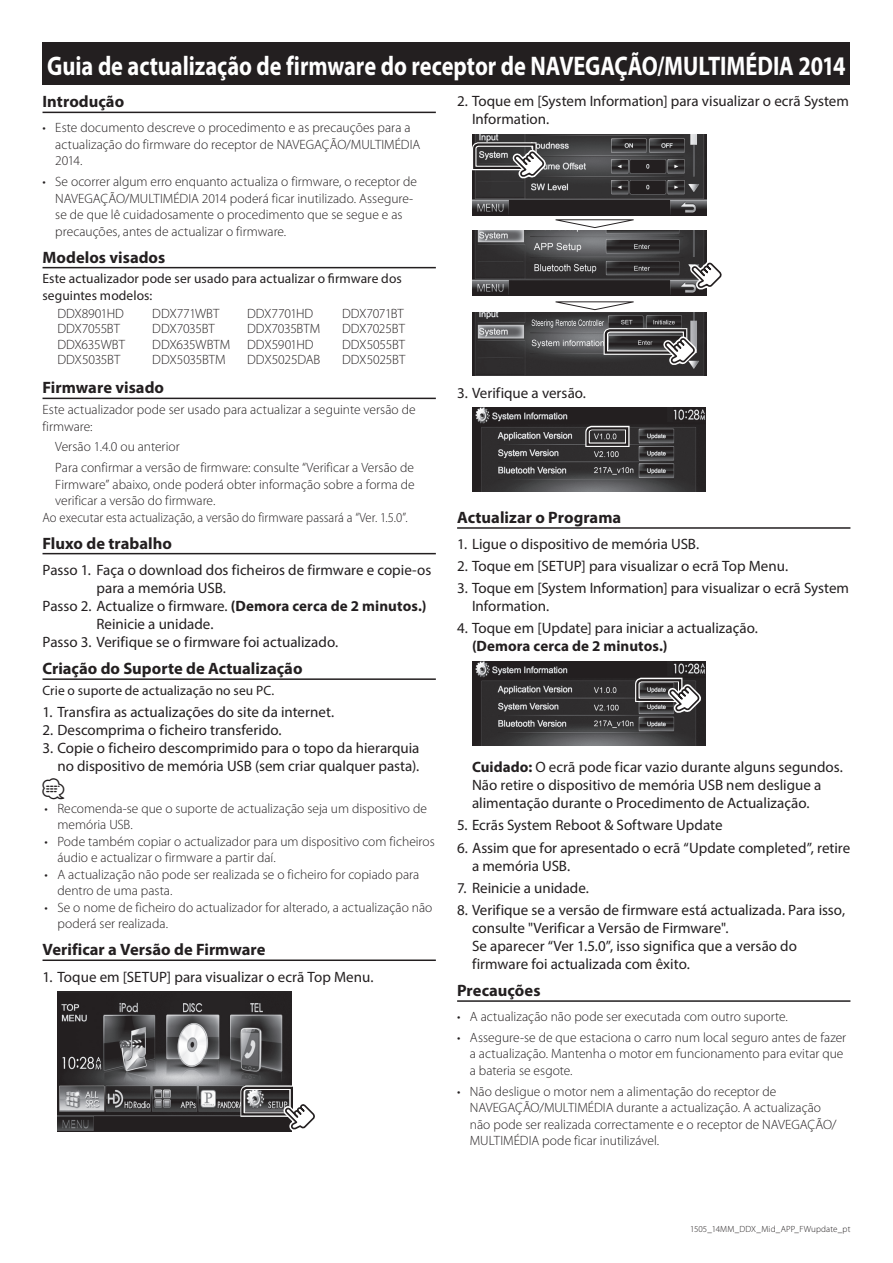
<style>
.page{position:relative;width:893px;height:1263px;background:#fff}
.page>*{position:absolute;margin:0;border:0;box-sizing:border-box;transform-origin:0 0}
.t1{font:700 27px "Myriad Pro";letter-spacing:-.005em;color:#fff;scale:.83 1}
.t2{font:21px "Car Symble";color:#231f20}
.t3{font:700 16.5px "Myriad Pro";color:#231f20}
.t4{font:15px/18px "Myriad Pro";color:#231f20}
.t5{font:700 15px "Myriad Pro";letter-spacing:.005em;color:#231f20}
.t6{font:300 13.5px/16.5px "Myriad Pro";color:#231f20}
.t7{font:13.5px/16.5px "Myriad Pro";letter-spacing:.005em;color:#231f20}
.t8{font:300 13.5px "Myriad Pro";color:#231f20;scale:.94 1}
.t9{font:300 13.5px "Myriad Pro";letter-spacing:-.025em;color:#231f20}
.t10{font:300 13.5px "Myriad Pro";letter-spacing:-.02em;color:#231f20}
.t11{font:300 9px "Myriad Pro";letter-spacing:.01em;color:#231f20}
.s1{font-weight:700}
</style>
<div class="page">
<div style="left:43px;top:43px;width:807px;height:42px;background:#231f20"></div>
<hr style="left:43px;top:112px;width:393px;height:1px;background:#231f20">
<hr style="left:43px;top:267px;width:393px;height:1px;background:#231f20">
<hr style="left:43px;top:398px;width:393px;height:1px;background:#231f20">
<hr style="left:43px;top:553px;width:393px;height:1px;background:#231f20">
<hr style="left:43px;top:678px;width:393px;height:2px;background:#231f20">
<hr style="left:43px;top:959px;width:393px;height:2px;background:#231f20">
<img style="left:57px;top:992px;width:234px;height:140px">
<svg style="left:238px;top:1083px;width:77px;height:49px"></svg>
<hr style="left:457px;top:527px;width:393px;height:2px;background:#231f20">
<hr style="left:457px;top:1000px;width:393px;height:2px;background:#231f20">
<img style="left:473px;top:231px;width:233px;height:65px">
<svg style="left:689px;top:260px;width:33px;height:31px"></svg>
<svg style="left:555px;top:219px;width:79px;height:9px"></svg>
<img style="left:473px;top:134px;width:233px;height:81px">
<img style="left:473px;top:312px;width:233px;height:63px">
<svg style="left:601px;top:326px;width:96px;height:40px;background:#666465"></svg>
<svg style="left:555px;top:301px;width:79px;height:9px"></svg>
<svg style="left:472px;top:140px;width:74px;height:40px;background:#6a696a"></svg>
<img style="left:472px;top:408px;width:234px;height:84px">
<svg style="left:583px;top:424px;width:49px;height:25px"></svg>
<img style="left:472px;top:661px;width:234px;height:84px">
<svg style="left:633px;top:675px;width:69px;height:39px;background:#696768"></svg>
<h1 class="t1" style="left:47px;top:48px;width:963px">Guia de actualização de firmware do receptor de NAVEGAÇÃO/MULTIMÉDIA 2014</h1>
<p class="t3" style="left:43px;top:91px;width:83px">Introdução</p>
<p class="t6" style="left:55px;top:120px;width:357px">Este documento descreve o procedimento e as precauções para a</p>
<p class="t4" style="left:472px;top:92px;width:378px;text-indent:-15px">2. Toque em [System Information] para visualizar o ecrã System<br>Information.</p>
<p class="t6" style="left:43px;top:120px;width:5px">•</p>
<p class="t6" style="left:43px;top:174px;width:5px">•</p>
<p class="t6" style="left:55px;top:136px;width:367px">actualização do firmware do receptor de NAVEGAÇÃO/MULTIMÉDIA<br>2014.</p>
<p class="t6" style="left:55px;top:174px;width:363px">Se ocorrer algum erro enquanto actualiza o firmware o, receptor de</p>
<p class="t6" style="left:55px;top:190px;width:359px">NAVEGAÇÃO/MULTIMÉDIA 2014 poderá ficar inutilizado. Assegure-</p>
<p class="t6" style="left:55px;top:223px;width:233px">precauções, antes de actualizar o firmware.</p>
<p class="t3" style="left:43px;top:246px;width:124px">Modelos visados</p>
<p class="t7" style="left:43px;top:270px;width:361px">Este actualizador pode ser usado para actualizar o firmware dos seguintes modelos:</p>
<p class="t9" style="left:342px;top:306px;width:63px">DDX7071BT</p>
<p class="t6" style="left:55px;top:207px;width:349px">se de que lê cuidadosamente o procedimento que se segue e as</p>
<p class="t6" style="left:57px;top:305px;width:68px">DDX8901HD</p>
<p class="t6" style="left:152px;top:305px;width:69px">DDX771WBT</p>
<p class="t6" style="left:247px;top:305px;width:68px">DDX7701HD</p>
<p class="t6" style="left:57px;top:321px;width:64px">DDX7055BT</p>
<p class="t6" style="left:57px;top:336px;width:69px">DDX635WBT</p>
<p class="t9" style="left:152px;top:321px;width:64px">DDX7035BT</p>
<p class="t6" style="left:152px;top:336px;width:80px">DDX635WBTM</p>
<p class="t10" style="left:247px;top:321px;width:75px">DDX7035BTM</p>
<p class="t6" style="left:247px;top:336px;width:68px">DDX5901HD</p>
<p class="t6" style="left:342px;top:321px;width:64px">DDX7025BT</p>
<p class="t6" style="left:342px;top:336px;width:65px">DDX5055BT</p>
<p class="t6" style="left:57px;top:352px;width:64px">DDX5035BT</p>
<p class="t3" style="left:43px;top:377px;width:123px">Firmware visado</p>
<p class="t6" style="left:43px;top:402px;width:375px">Este actualizador pode ser usado para actualizar a seguinte versão de firmware:</p>
<p class="t6" style="left:55px;top:437px;width:360px;line-height:20.7px">Versão 1.4.0 ou anterior<br>Para confirmar a versão de firmware: consulte “Verificar a Versão de</p>
<p class="t6" style="left:55px;top:476px;width:361px">Firmware” abaixo, onde poderá obter informação sobre a forma de</p>
<p class="t6" style="left:55px;top:493px;width:162px">verificar a versão do firmware.</p>
<p class="t8" style="left:43px;top:510px;width:390px">Ao executar esta actualização a, versão do firmware passará a “Ver. 1.5.0 .“</p>
<p class="t3" style="left:43px;top:532px;width:131px">Fluxo de trabalho</p>
<p class="t4" style="left:43px;top:561px;width:390px">Passo 1. Faça o download dos ficheiros de firmware e copie-os</p>
<p class="t4" style="left:97px;top:579px;width:131px">para a memória USB.</p>
<p class="t4" style="left:43px;top:597px;width:386px">Passo 2. Actualize o firmware <span class="s1">(</span>. <span class="s1">Demora cerca de 2 minutos (.</span></p>
<p class="t4" style="left:97px;top:615px;width:118px">Reinicie a unidade.</p>
<p class="t4" style="left:43px;top:633px;width:297px">Passo 3. Verifique se o firmware foi actualizado.</p>
<p class="t3" style="left:43px;top:658px;width:261px">Criação do Suporte de Actualização</p>
<p class="t7" style="left:43px;top:682px;width:233px">Crie o suporte de actualização no seu PC.</p>
<p class="t4" style="left:43px;top:703px;width:293px">1. Transfira as actualizações do site da internet.</p>
<p class="t4" style="left:43px;top:721px;width:241px">2. Descomprima o ficheiro transferido.</p>
<p class="t4" style="left:43px;top:739px;width:378px;text-align:right">3. Copie o ficheiro descomprimido para o topo da hierarquia no dispositivo de memória USB (sem criar qualquer pasta .(</p>
<h2 class="t2" style="left:43px;top:778px;width:23px">⁄</h2>
<p class="t6" style="left:57px;top:800px;width:371px">Recomenda-se que o suporte de actualização seja um dispositivo de</p>
<p class="t6" style="left:152px;top:352px;width:75px">DDX5035BTM</p>
<p class="t6" style="left:247px;top:352px;width:75px">DDX5025DAB</p>
<p class="t6" style="left:342px;top:352px;width:65px">DDX5025BT</p>
<p class="t6" style="left:45px;top:800px;width:5px">•</p>
<p class="t6" style="left:45px;top:833px;width:5px">•</p>
<p class="t6" style="left:45px;top:866px;width:5px">•</p>
<p class="t6" style="left:45px;top:899px;width:5px">•</p>
<p class="t6" style="left:57px;top:817px;width:379px">memória USB.<br>Pode também copiar o actualizador para um dispositivo com ficheiros</p>
<p class="t6" style="left:57px;top:850px;width:363px">áudio e actualizar o firmware a partir daí.<br>A actualização não pode ser realizada se o ficheiro for copiado para</p>
<p class="t6" style="left:57px;top:883px;width:376px">dentro de uma pasta.<br>Se o nome de ficheiro do actualizador for alterado a, actualização não</p>
<p class="t6" style="left:57px;top:916px;width:112px">poderá ser realizada.</p>
<p class="t3" style="left:43px;top:939px;width:225px">Verificar a Versão de Firmware</p>
<p class="t4" style="left:43px;top:967px;width:332px">1. Toque em [SETUP] para visualizar o ecrã Top Menu.</p>
<p class="t4" style="left:457px;top:383px;width:130px">3. Verifique a versão.</p>
<p class="t3" style="left:457px;top:507px;width:166px">Actualizar o Programa</p>
<p class="t4" style="left:457px;top:534px;width:244px">1. Ligue o dispositivo de memória USB.</p>
<p class="t4" style="left:457px;top:557px;width:332px">2. Toque em [SETUP] para visualizar o ecrã Top Menu.</p>
<p class="t4" style="left:472px;top:579px;width:379px;text-indent:-15px">3. Toque em [System Information] para visualizar o ecrã System<br>Information.</p>
<p class="t4" style="left:457px;top:619px;width:302px">4. Toque em [Update] para iniciar a actualização.</p>
<p class="t5" style="left:472px;top:636px;width:197px">(Demora cerca de 2 minutos (.</p>
<p class="t4" style="left:472px;top:758px;width:372px"><span class="s1">Cuidado</span> O<span class="s1">:</span> ecrã pode ficar vazio durante alguns segundos.<br>Não retire o dispositivo de memória USB nem desligue a alimentação durante o Procedimento de Actualização.</p>
<p class="t4" style="left:457px;top:816px;width:267px">5. Ecrãs System Reboot &amp; Software Update</p>
<p class="t4" style="left:472px;top:838px;width:380px;text-indent:-15px">6. Assim que for apresentado o ecrã “Update completed ,” retire a memória USB.</p>
<p class="t4" style="left:457px;top:878px;width:133px">7. Reinicie a unidade.</p>
<p class="t4" style="left:472px;top:901px;width:375px;text-indent:-15px">8. Verifique se a versão de firmware está actualizada. Para isso, consulte "Verificar a Versão de Firmware ."<br>Se aparecer “Ver 1.5.0 ,” isso significa que a versão do firmware foi actualizada com êxito.</p>
<p class="t3" style="left:457px;top:980px;width:85px">Precauções</p>
<p class="t6" style="left:470px;top:1008px;width:320px">A actualização não pode ser executada com outro suporte.</p>
<p class="t6" style="left:457px;top:1008px;width:5px">•</p>
<p class="t6" style="left:457px;top:1029px;width:5px">•</p>
<p class="t6" style="left:457px;top:1083px;width:5px">•</p>
<p class="t6" style="left:470px;top:1029px;width:378px">Assegure-se de que estaciona o carro num local seguro antes de fazer</p>
<p class="t6" style="left:470px;top:1046px;width:375px">a actualização. Mantenha o motor em funcionamento para evitar que a bateria se esgote.</p>
<p class="t6" style="left:470px;top:1083px;width:308px">Não desligue o motor nem a alimentação do receptor de</p>
<p class="t6" style="left:470px;top:1099px;width:368px">NAVEGAÇÃO/MULTIMÉDIA durante a actualização A. actualização não pode ser realizada correctamente e o receptor de NAVEGAÇÃO/<br>MULTIMÉDIA pode ficar inutilizável.</p>
<p class="t11" style="left:690px;top:1224px;width:162px">1505_14MM_DDX_Mid_APP_FWupdate_pt</p>
</div>
